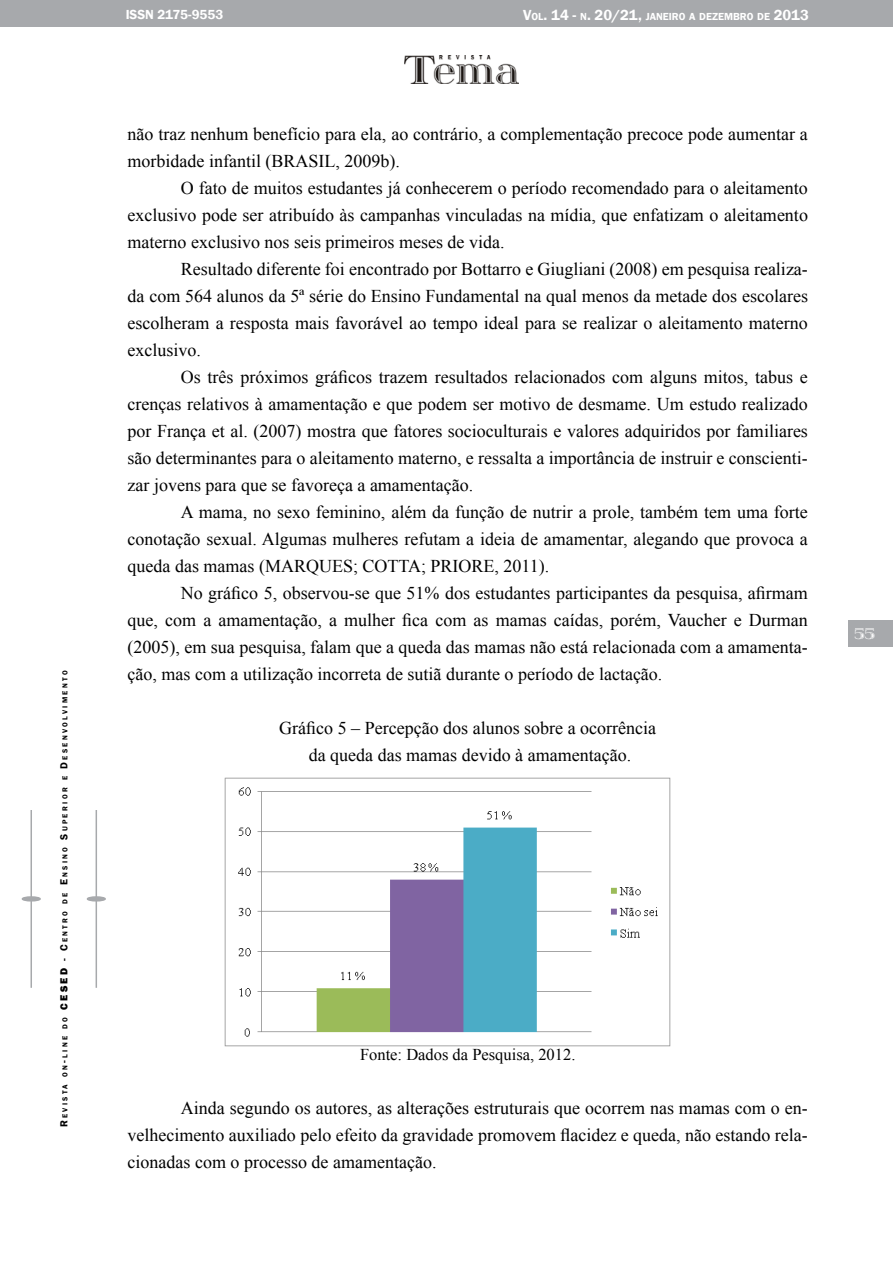
<style>
.page{position:relative;width:893px;height:1263px;background:#fff}
.page>*{position:absolute;margin:0;border:0;box-sizing:border-box;transform-origin:0 0}
.t1{font:18px/27px "Times New Roman";color:#000;text-align:justify}
.t2{font:18px "itsadzoke S01";color:#fff}
.t3{font:16.5px "Times New Roman";color:#000}
.t4{font:600 13.5px "Franklin Gothic";color:#fff}
.t5{font:600 10.5px "Franklin Gothic";color:#fff}
.t6{font:600 7.35px "Franklin Gothic";letter-spacing:.315em;color:#000}
.s1{font-size:10.5px}
.s2{font-weight:800;font-size:10.5px}
.s3{font-size:15px}
</style>
<div class="page">
<div style="left:0;top:0;width:893px;height:26px;background:#a7a9ac"></div>
<img style="left:405px;top:55px;width:114px;height:29px">
<div style="left:848px;top:621px;width:45px;height:26px;background:#a7a9ac"></div>
<hr style="left:87px;top:897px;width:18px;height:4px;background:#a7a9ac;border-radius:50%">
<div style="left:87px;top:896px;width:19px;height:5px;border:2px solid #a7a9ac;border-radius:50%"></div>
<hr style="left:96px;top:810px;width:1px;height:178px;background:#a7a9ac">
<hr style="left:22px;top:897px;width:18px;height:4px;background:#a7a9ac;border-radius:50%">
<div style="left:22px;top:896px;width:19px;height:5px;border:2px solid #a7a9ac;border-radius:50%"></div>
<hr style="left:31px;top:810px;width:1px;height:178px;background:#a7a9ac">
<img style="left:225px;top:777px;width:446px;height:269px">
<p class="t6" style="left:60px;top:1127px;width:458px;rotate:-90deg"><span class="s1">R</span> EVISTA ON<span class="s1">-</span>LINE DO <span class="s2">CESED</span> <span class="s1">- C</span>ENTRO DE <span class="s1">E</span> NSINO <span class="s1">S</span>UPERIOR E <span class="s1">D</span> ESENVOLVIMENTO</p>
<p class="t4" style="left:126px;top:6px;width:99px">ISSN 2175-9553</p>
<p class="t5" style="left:523px;top:10px;width:287px"><span class="s3">V</span>OL<span class="s3">. 14 -</span> N<span class="s3">. 20/21,</span> JANEIRO A DEZEMBRO DE <span class="s3">2013</span></p>
<p class="t1" style="left:128px;top:120px;width:682px">não traz nenhum benefício para ela, ao contrário, a complementação precoce pode aumentar a morbidade infantil (BRASIL, 2009b).</p>
<p class="t1" style="left:128px;top:174px;width:682px;text-indent:53px">O fato de muitos estudantes já conhecerem o período recomendado para o aleitamento exclusivo pode ser atribuído às campanhas vinculadas na mídia, que enfatizam o aleitamento materno exclusivo nos seis primeiros meses de vida.</p>
<p class="t1" style="left:128px;top:255px;width:682px;text-indent:53px">Resultado diferente foi encontrado por Bottarro e Giugliani (2008) em pesquisa realiza&shy;da com 564 alunos da 5ª série do Ensino Fundamental na qual menos da metade dos escolares escolheram a resposta mais favorável ao tempo ideal para se realizar o aleitamento materno exclusivo.</p>
<p class="t1" style="left:128px;top:363px;width:682px;text-indent:53px">Os três próximos gráficos trazem resultados relacionados com alguns mitos, tabus e crenças relativos à amamentação e que podem ser motivo de desmame. Um estudo realizado por França et al. (2007) mostra que fatores socioculturais e valores adquiridos por familiares são determinantes para o aleitamento materno, e ressalta a importância de instruir e conscienti&shy;zar jovens para que se favoreça a amamentação.</p>
<p class="t1" style="left:128px;top:498px;width:682px;text-indent:53px">A mama, no sexo feminino, além da função de nutrir a prole, também tem uma forte conotação sexual. Algumas mulheres refutam a ideia de amamentar, alegando que provoca a queda das mamas (MARQUES; COTTA; PRIORE, 2011).</p>
<p class="t1" style="left:128px;top:579px;width:682px;text-indent:53px">No gráfico 5, observou-se que 51% dos estudantes participantes da pesquisa, afirmam que, com a amamentação, a mulher fica com as mamas caídas, porém, Vaucher e Durman (2005), em sua pesquisa, falam que a queda das mamas não está relacionada com a amamenta&shy;ção, mas com a utilização incorreta de sutiã durante o período de lactação.</p>
<p class="t1" style="left:279px;top:714px;width:378px;text-align:center">Gráfico 5 – Percepção dos alunos sobre a ocorrência da queda das mamas devido à amamentação.</p>
<p class="t2" style="left:855px;top:621px;width:22px">55</p>
<p class="t3" style="left:360px;top:1044px;width:217px">Fonte: Dados da Pesquisa, 2012.</p>
<p class="t1" style="left:128px;top:1094px;width:682px;text-indent:53px">Ainda segundo os autores, as alterações estruturais que ocorrem nas mamas com o en&shy;velhecimento auxiliado pelo efeito da gravidade promovem flacidez e queda, não estando rela&shy;cionadas com o processo de amamentação.</p>
</div>
